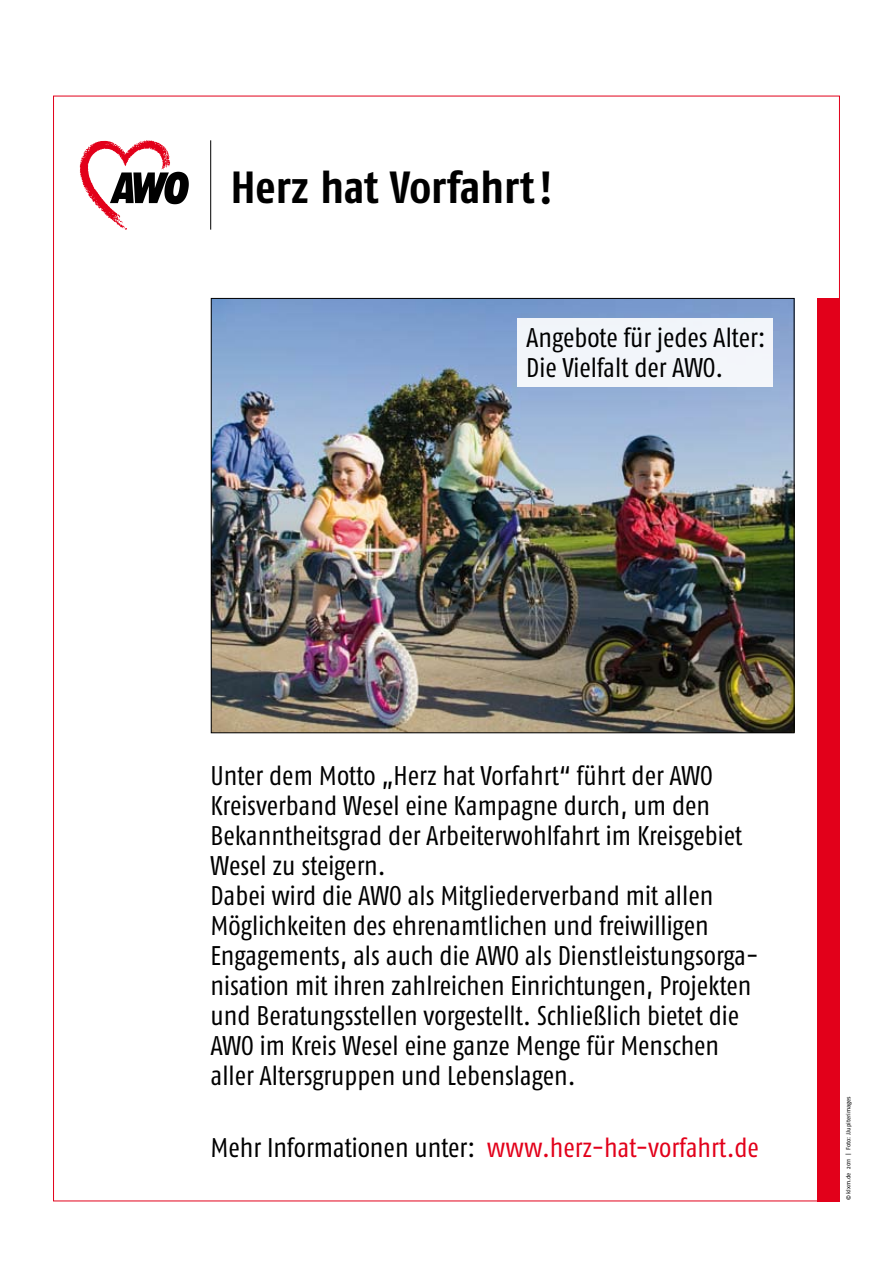
<style>
.page{position:relative;width:893px;height:1263px;background:#fff}
.page>*{position:absolute;margin:0;border:0;box-sizing:border-box;transform-origin:0 0}
.t1{font:700 45px "Fago Co";color:#000}
.t2{font:27px/30px "Fago Co";color:#000}
.t3{font:27px "Fago Co";color:#e2001a}
.t4{font:6px "Fago No";letter-spacing:-.005em;color:#000}
.s1{color:#000}
</style>
<div class="page">
<svg style="left:80px;top:140px;width:109px;height:90px"></svg>
<hr style="left:210px;top:140px;width:1px;height:90px;background:#000">
<div style="left:817px;top:298px;width:23px;height:903px;background:#e2001a"></div>
<img style="left:213px;top:300px;width:579px;height:431px">
<div style="left:518px;top:319px;width:255px;height:68px;background:#f2f5fa"></div>
<h1 class="t1" style="left:231px;top:161px;width:323px">Herz hat Vorfahrt!</h1>
<p class="t2" style="left:526px;top:322px;width:241px">Angebote für jedes Alter:<br>Die Vielfalt der AWO.</p>
<p class="t2" style="left:210px;top:760px;width:549px">Unter dem Motto „Herz hat Vorfahrt“ führt der AWO Kreisverband Wesel eine Kampagne durch, um den Bekanntheitsgrad der Arbeiterwohlfahrt im Kreisgebiet Wesel zu steigern.<br>Dabei wird die AWO als Mitgliederverband mit allen Möglichkeiten des ehrenamtlichen und freiwilligen Engagements, als auch die AWO als Dienstleistungsorga&shy;nisation mit ihren zahlreichen Einrichtungen, Projekten und Beratungsstellen vorgestellt. Schließlich bietet die AWO im Kreis Wesel eine ganze Menge für Menschen aller Altersgruppen und Lebenslagen.</p>
<p class="t3" style="left:210px;top:1132px;width:550px"><span class="s1">Mehr Informationen unter:</span> www.herz-hat-vorfahrt.de</p>
<p class="t4" style="left:845px;top:1200px;width:106px;rotate:-90deg">© klxm.de 2011 | Foto: JJupiterimages</p>
</div>
